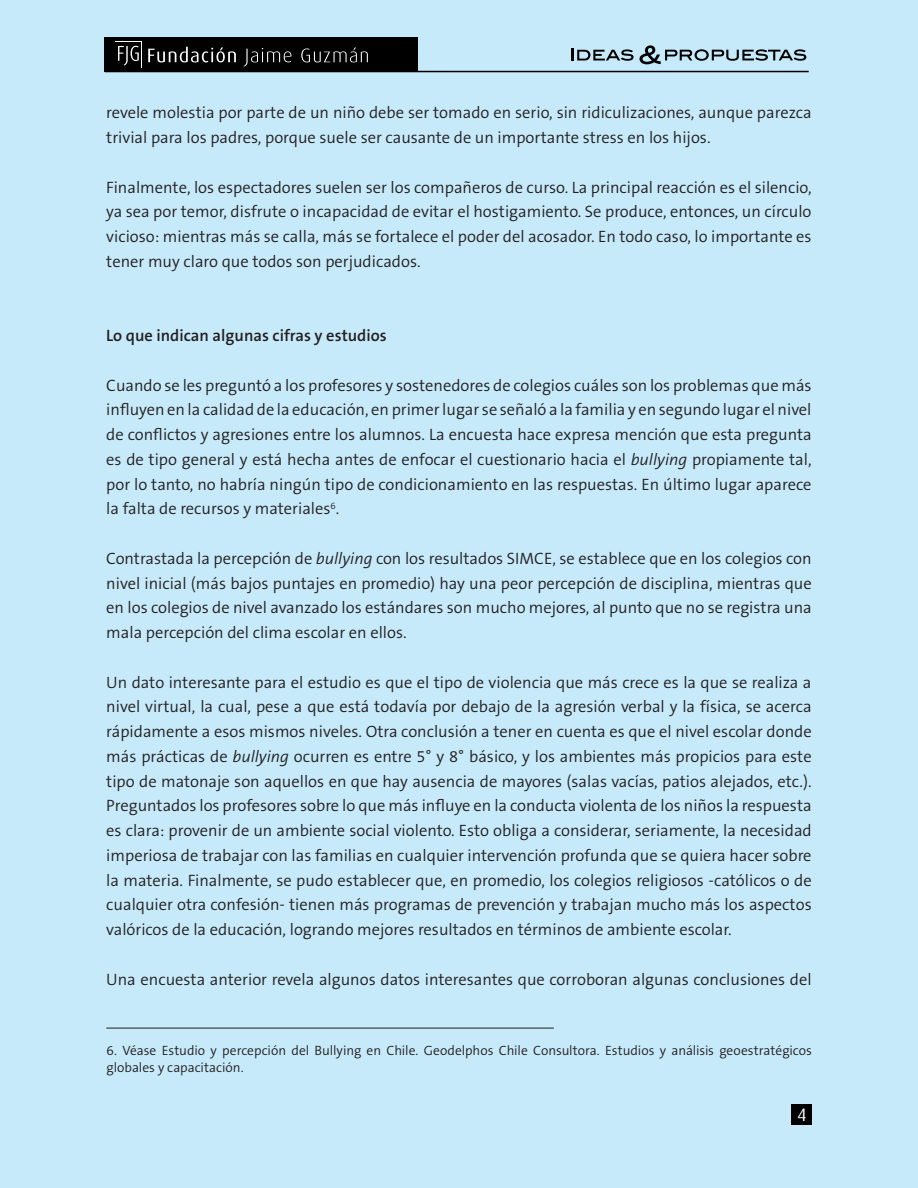
<style>
.page{position:relative;width:918px;height:1188px;background:#fff}
.page>*{position:absolute;margin:0;border:0;box-sizing:border-box;transform-origin:0 0}
.t1{font:18px "Dax";color:#fff}
.t2{font:300 16.5px/24.8px "The Sans B4";color:#231f20;text-align:justify}
.t3{font:600 16.5px "The Sans B6";color:#231f20}
.t4{font:300 13.5px/17.2px "The Sans B4";color:#231f20}
.s1{font-style:italic}
</style>
<div class="page">
<div style="left:1px;top:0;width:917px;height:1188px;background:#c6eafa"></div>
<div style="left:792px;top:1104px;width:20px;height:20px;background:#000"></div>
<svg style="left:571px;top:45px;width:235px;height:19px"></svg>
<hr style="left:105px;top:71px;width:704px;height:1px;background:#000">
<div style="left:105px;top:37px;width:313px;height:35px;background:#000"></div>
<svg style="left:115px;top:41px;width:27px;height:27px"></svg>
<div style="left:116px;top:42px;width:25px;height:25px;background:#000"></div>
<svg style="left:118px;top:46px;width:21px;height:20px"></svg>
<svg style="left:148px;top:47px;width:220px;height:20px"></svg>
<hr style="left:106px;top:1028px;width:448px;height:1px;background:#231f20">
<p class="t2" style="left:106px;top:101px;width:707px">revele molestia por parte de un niño debe ser tomado en serio, sin ridiculizaciones, aunque parezca trivial para los padres, porque suele ser causante de un importante stress en los hijos.</p>
<p class="t2" style="left:106px;top:175px;width:707px">Finalmente, los espectadores suelen ser los compañeros de curso. La principal reacción es el silencio, ya sea por temor, disfrute o incapacidad de evitar el hostigamiento. Se produce, entonces, un círculo vicioso: mientras más se calla, más se fortalece el poder del acosador. En todo caso, lo importante es tener muy claro que todos son perjudicados.</p>
<p class="t3" style="left:106px;top:327px;width:282px">Lo que indican algunas cifras y estudios</p>
<p class="t2" style="left:106px;top:373px;width:707px">Cuando se les preguntó a los profesores y sostenedores de colegios cuáles son los problemas que más influyen en la calidad de la educación, en primer lugar se señaló a la familia y en segundo lugar el nivel de conflictos y agresiones entre los alumnos. La encuesta hace expresa mención que esta pregunta es de tipo general y está hecha antes de enfocar el cuestionario hacia el <span class="s1">bullying</span> propiamente tal, por lo tanto, no habría ningún tipo de condicionamiento en las respuestas. En último lugar aparece la falta de recursos y materiales<sup>6</sup>.</p>
<p class="t2" style="left:106px;top:547px;width:707px">Contrastada la percepción de <span class="s1">bullying</span> con los resultados SIMCE, se establece que en los colegios con nivel inicial (más bajos puntajes en promedio) hay una peor percepción de disciplina, mientras que en los colegios de nivel avanzado los estándares son mucho mejores, al punto que no se registra una mala percepción del clima escolar en ellos.</p>
<p class="t2" style="left:106px;top:670px;width:707px">Un dato interesante para el estudio es que el tipo de violencia que más crece es la que se realiza a nivel virtual, la cual, pese a que está todavía por debajo de la agresión verbal y la física, se acerca rápidamente a esos mismos niveles. Otra conclusión a tener en cuenta es que el nivel escolar donde más prácticas de <span class="s1">bullying</span> ocurren es entre 5° y 8° básico, y los ambientes más propicios para este tipo de matonaje son aquellos en que hay ausencia de mayores (salas vacías, patios alejados, etc.).<br>Preguntados los profesores sobre lo que más influye en la conducta violenta de los niños la respuesta es clara: provenir de un ambiente social violento. Esto obliga a considerar, seriamente, la necesidad imperiosa de trabajar con las familias en cualquier intervención profunda que se quiera hacer sobre la materia. Finalmente, se pudo establecer que, en promedio, los colegios religiosos -católicos o de cualquier otra confesión- tienen más programas de prevención y trabajan mucho más los aspectos valóricos de la educación, logrando mejores resultados en términos de ambiente escolar.</p>
<p class="t2" style="left:106px;top:967px;width:707px">Una encuesta anterior revela algunos datos interesantes que corroboran algunas conclusiones del</p>
<p class="t4" style="left:107px;top:1042px;width:707px">6. Véase Estudio y percepción del Bullying en Chile. Geodelphos Chile Consultora. Estudios y análisis geoestratégicos globales y capacitación.</p>
<p class="t1" style="left:797px;top:1104px;width:11px">4</p>
</div>
